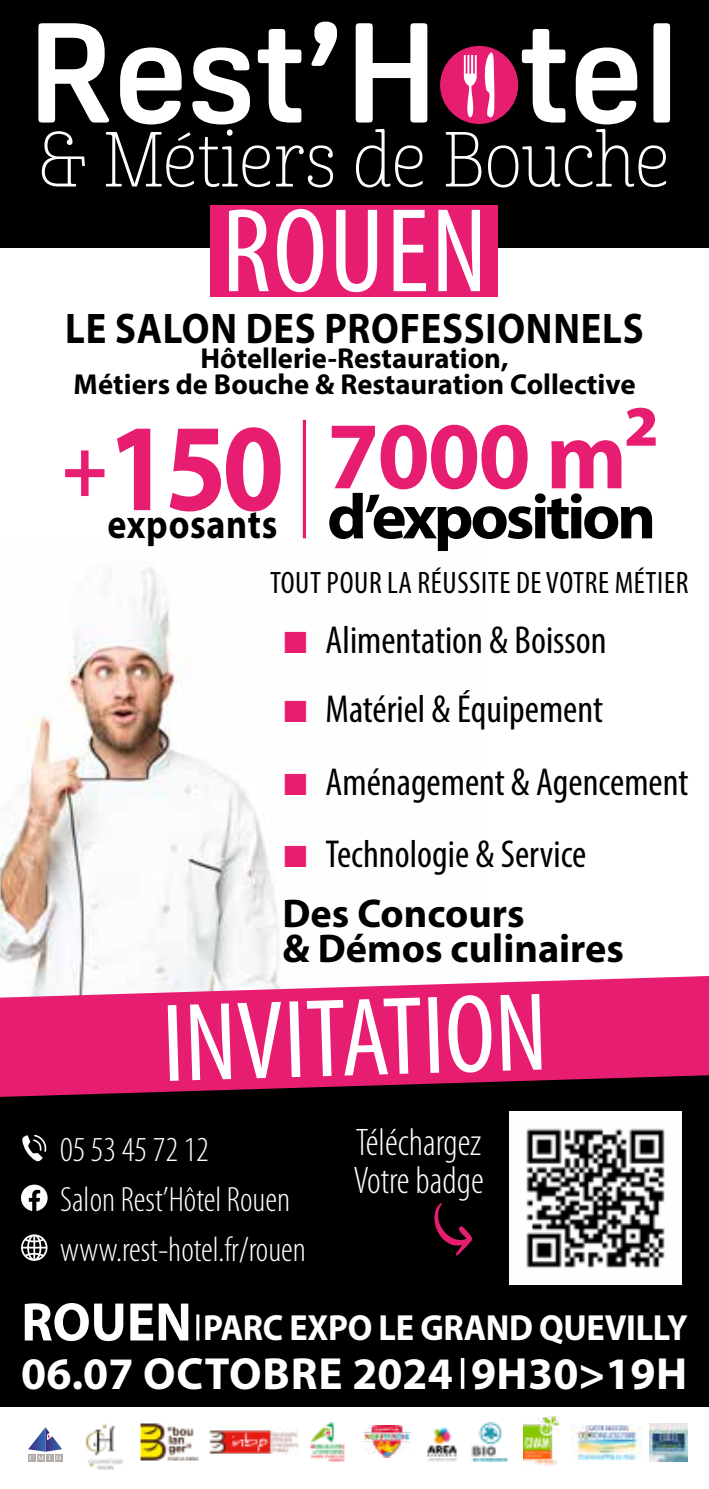
<style>
.page{position:relative;width:709px;height:1489px;background:#fff}
.page>*{position:absolute;margin:0;border:0;box-sizing:border-box;transform-origin:0 0}
.t1{font:700 139.5px "Oscine";color:#fff}
.t2{font:700 125.25px "Myriad Pro";color:#e71d72;scale:.89 1}
.t3{font:condensed 120.5px "Myriad Pro";letter-spacing:.02em;color:#fff}
.t4{font:condensed 112.25px "Myriad Pro";color:#fff}
.t5{font:700 96.25px "Myriad Pro";letter-spacing:-.02em;color:#e71d72}
.t6{font:700 85.75px "Myriad Pro";color:#e71d72;scale:.89 1}
.t7{font:75.5px "Cabrito Con Thi";color:#fff}
.t8{font:700 64px "Myriad Pro";letter-spacing:-.05em;color:#000;scale:1.04 1}
.t9{font:700 45.25px "Myriad Pro";letter-spacing:.005em;color:#fff}
.t10{font:700 43px "Myriad Pro";letter-spacing:.02em;color:#000;scale:.9 1}
.t11{font:700 41px "Myriad Pro";letter-spacing:.02em;color:#000;scale:.88 1}
.t12{font:700 40.25px/35px "Myriad Pro";color:#000}
.t13{font:condensed 39px/68.5px "Myriad Pro";color:#000}
.t14{font:300 condensed 38.5px/37.5px "Myriad Pro";color:#fff}
.t15{font:700 36.5px "Myriad Pro";letter-spacing:-.01em;color:#fff;scale:.94 1}
.t16{font:300 condensed 35.25px "Myriad Pro";color:#fff}
.t17{font:condensed 31px "Myriad Pro";letter-spacing:.02em;color:#000}
.t18{font:700 29px/26px "Myriad Pro";color:#000;text-align:center}
.t19{font:6.5px "Bask Old Face";color:#fff;scale:1.11 1}
.s1{font-size:54.75px}
</style>
<div class="page">
<img style="left:0;top:567px;width:280px;height:408px">
<div style="left:0;top:1003px;width:709px;height:403px;background:#000"></div>
<hr style="left:196px;top:1314px;width:3px;height:26px;background:#fff">
<hr style="left:461px;top:1357px;width:3px;height:31px;background:#fff">
<img style="left:509px;top:1111px;width:172px;height:172px">
<svg style="left:21px;top:1184px;width:27px;height:26px"></svg>
<svg style="left:22px;top:1134px;width:25px;height:27px"></svg>
<svg style="left:21px;top:1234px;width:27px;height:26px"></svg>
<hr style="left:303px;top:420px;width:3px;height:118px;background:#e71d72">
<svg style="left:434px;top:1203px;width:39px;height:52px"></svg>
<div style="left:0;top:0;width:709px;height:248px;background:#000"></div>
<div style="left:211px;top:205px;width:287px;height:92px;background:#e71d72"></div>
<div style="left:440px;top:46px;width:78px;height:78px;background:#e71d72;border-radius:50%"></div>
<svg style="left:484px;top:52px;width:11px;height:66px"></svg>
<svg style="left:463px;top:55px;width:14px;height:62px"></svg>
<svg style="left:0;top:975px;width:709px;height:121px;fill:#e71d72"></svg>
<svg style="left:28px;top:1427px;width:34px;height:24px"></svg>
<div style="left:37px;top:1453px;width:8px;height:8px;background:#b3aba7"></div>
<div style="left:46px;top:1453px;width:8px;height:8px;background:#b3aba7"></div>
<div style="left:28px;top:1453px;width:8px;height:8px;background:#b3aba7"></div>
<div style="left:55px;top:1453px;width:8px;height:8px;background:#b3aba7"></div>
<img style="left:363px;top:1425px;width:47px;height:32px">
<img style="left:310px;top:1422px;width:35px;height:39px">
<img style="left:427px;top:1427px;width:30px;height:34px">
<img style="left:471px;top:1422px;width:38px;height:39px">
<img style="left:649px;top:1423px;width:38px;height:37px">
<img style="left:571px;top:1425px;width:71px;height:33px">
<img style="left:210px;top:1427px;width:89px;height:28px">
<img style="left:140px;top:1423px;width:59px;height:38px">
<img style="left:85px;top:1424px;width:38px;height:46px">
<img style="left:524px;top:1416px;width:34px;height:49px">
<h1 class="t1" style="left:28px;top:-5px;width:652px">Rest’H tel</h1>
<h3 class="t7" style="left:38px;top:114px;width:633px">&amp; Métiers de Bouche</h3>
<h3 class="t3" style="left:222px;top:178px;width:267px">ROUEN</h3>
<p class="t10" style="left:65px;top:300px;width:644px">LE SALON DES PROFESSIONNELS</p>
<p class="t18" style="left:74px;top:344px;width:563px">Hôtellerie-Restauration,<br>Métiers de Bouche &amp; Restauration Collective</p>
<h2 class="t2" style="left:108px;top:386px;width:200px">150</h2>
<p class="t11" style="left:108px;top:498px;width:195px">exposants</p>
<h3 class="t6" style="left:62px;top:411px;width:53px">+</h3>
<h3 class="t5" style="left:327px;top:393px;width:333px">7000 m²</h3>
<h3 class="t8" style="left:327px;top:475px;width:318px">d’exposition</h3>
<p class="t17" style="left:270px;top:563px;width:420px">TOUT POUR LA RÉUSSITE DE VOTRE MÉTIER</p>
<p class="t13" style="left:326px;top:605px;width:282px">Alimentation &amp; Boisson<br>Matériel &amp; Équipement</p>
<p class="t13" style="left:326px;top:745px;width:364px;line-height:72px">Aménagement &amp; Agencement<br>Technologie &amp; Service</p>
<p class="t12" style="left:282px;top:894px;width:343px">Des Concours<br>&amp; Démos culinaires</p>
<h3 class="t4" style="left:160px;top:976px;width:386px;rotate:-2deg">INVITATION</h3>
<p class="t16" style="left:60px;top:1130px;width:150px">05 53 45 72 12</p>
<p class="t16" style="left:60px;top:1180px;width:231px">Salon Rest’Hôtel Rouen</p>
<p class="t16" style="left:60px;top:1230px;width:247px">www.rest-hotel.fr/rouen</p>
<p class="t14" style="left:353px;top:1124px;width:132px">Téléchargez<br>Votre badge</p>
<p class="t15" style="left:21px;top:1304px;width:710px"><span class="s1">ROUEN</span> PARC EXPO LE GRAND QUEVILLY</p>
<p class="t9" style="left:21px;top:1343px;width:667px">06.07 OCTOBRE 2024 9H30&gt;19H</p>
<p class="t19" style="left:29px;top:1454px;width:31px">UMIH</p>
</div>
